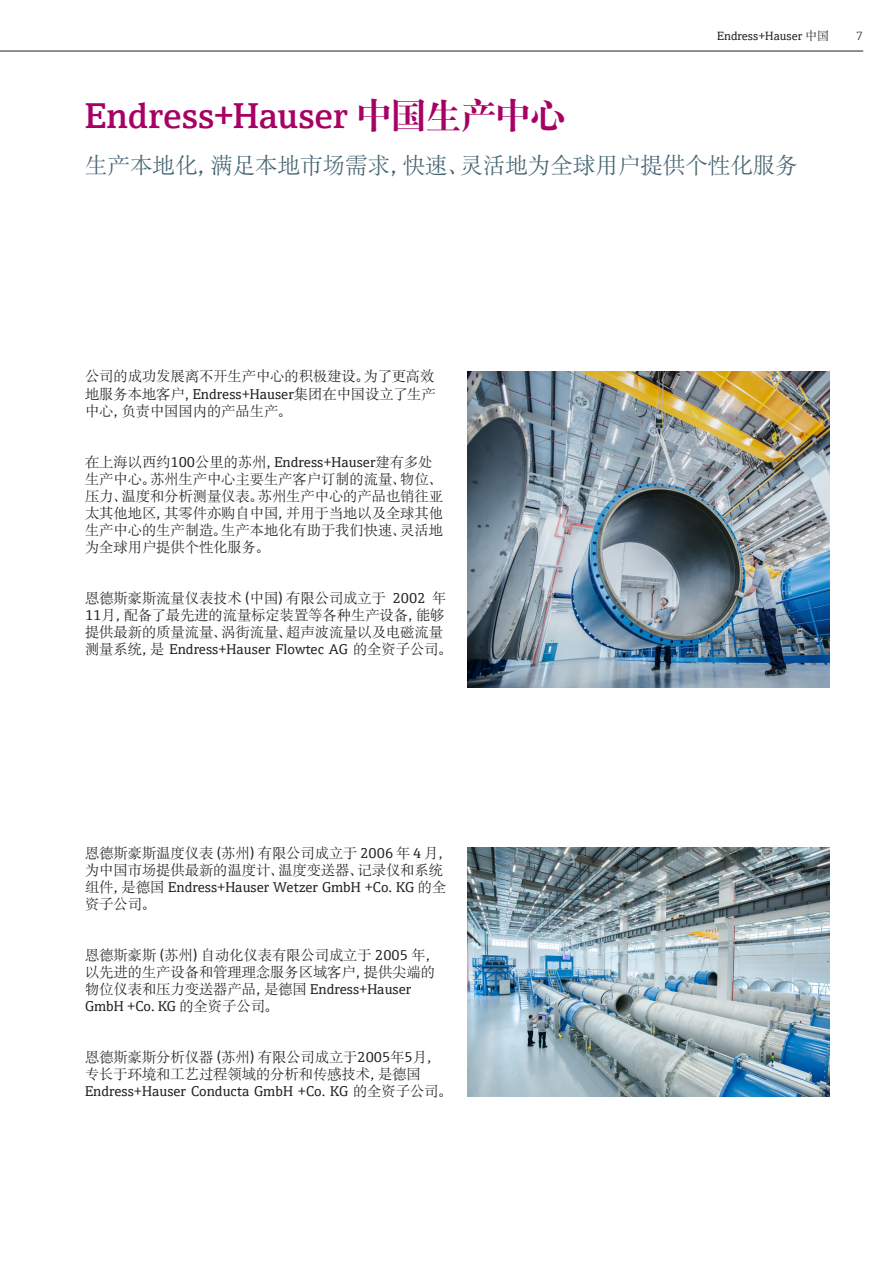
<style>
.page{position:relative;width:893px;height:1263px;background:#fff}
.page>*{position:absolute;margin:0;border:0;box-sizing:border-box;transform-origin:0 0}
.Inside_Headline{font:600 36px "E+H Serif";letter-spacing:.005em;color:#a70164}
.Copy_Default{font:22.5px "E+H Serif Asia ME";color:#446472}
.Infobox_Default{font:14.25px/17px "E+H Serif Asia ME";color:#231f20}
.章{font:14.25px/17px "E+H Serif Asia ME";color:#231f20}
.t1{font:12px "E+H Serif Asia ME";color:#231f20}
.t2{font:300 12px "E+H Serif";color:#231f20}
.s1{font-family:"E+H Serif Asia ME";font-weight:700}
</style>
<div class="page">
<hr style="left:0;top:51px;width:863px;height:1px;background:#231f20">
<img style="left:468px;top:371px;width:361px;height:317px">
<img style="left:468px;top:847px;width:361px;height:249px">
<p class="t1" style="left:717px;top:27px;width:114px">Endress+Hauser 中国</p>
<p class="t2" style="left:856px;top:27px;width:8px">7</p>
<p class="Inside_Headline" style="left:85px;top:88px;width:482px">Endress+Hauser <span class="s1">中国生产中心</span></p>
<p class="Copy_Default" style="left:85px;top:147px;width:714px">生产本地化，满足本地市场需求，快速、灵活地为全球用户提供个性化服务</p>
<p class="Infobox_Default" style="left:85px;top:368px;width:352px;text-align:justify">公司的成功发展离不开生产中心的积极建设。为了更高效地服务本地客户，Endress+Hauser集团在中国设立了生产中心，负责中国国内的产品生产。</p>
<p class="Infobox_Default" style="left:85px;top:454px;width:359px">在上海以西约100公里的苏州，Endress+Hauser建有多处生产中心。苏州生产中心主要生产客户订制的流量、物位、压力、温度和分析测量仪表。苏州生产中心的产品也销往亚太其他地区，其零件亦购自中国，并用于当地以及全球其他生产中心的生产制造。生产本地化有助于我们快速、灵活地为全球用户提供个性化服务。</p>
<p class="Infobox_Default" style="left:85px;top:590px;width:369px">恩德斯豪斯流量仪表技术（中国）有限公司成立于 2002 年11月，配备了最先进的流量标定装置等各种生产设备，能够提供最新的质量流量、涡街流量、超声波流量以及电磁流量测量系统，是 Endress+Hauser Flowtec AG 的全资子公司。</p>
<p class="Infobox_Default" style="left:85px;top:845px;width:369px">恩德斯豪斯温度仪表（苏州）有限公司成立于 2006 年 4 月，为中国市场提供最新的温度计、温度变送器、记录仪和系统组件，是德国 Endress+Hauser Wetzer GmbH +Co. KG 的全资子公司。</p>
<p class="章" style="left:85px;top:947px;width:356px">恩德斯豪斯（苏州）自动化仪表有限公司成立于 2005 年，以先进的生产设备和管理理念服务区域客户，提供尖端的物位仪表和压力变送器产品，是德国 Endress+Hauser<br>GmbH +Co. KG 的全资子公司。</p>
<p class="Infobox_Default" style="left:85px;top:1049px;width:369px">恩德斯豪斯分析仪器（苏州）有限公司成立于2005年5月，专长于环境和工艺过程领域的分析和传感技术，是德国<br>Endress+Hauser Conducta GmbH +Co. KG 的全资子公司。</p>
</div>
